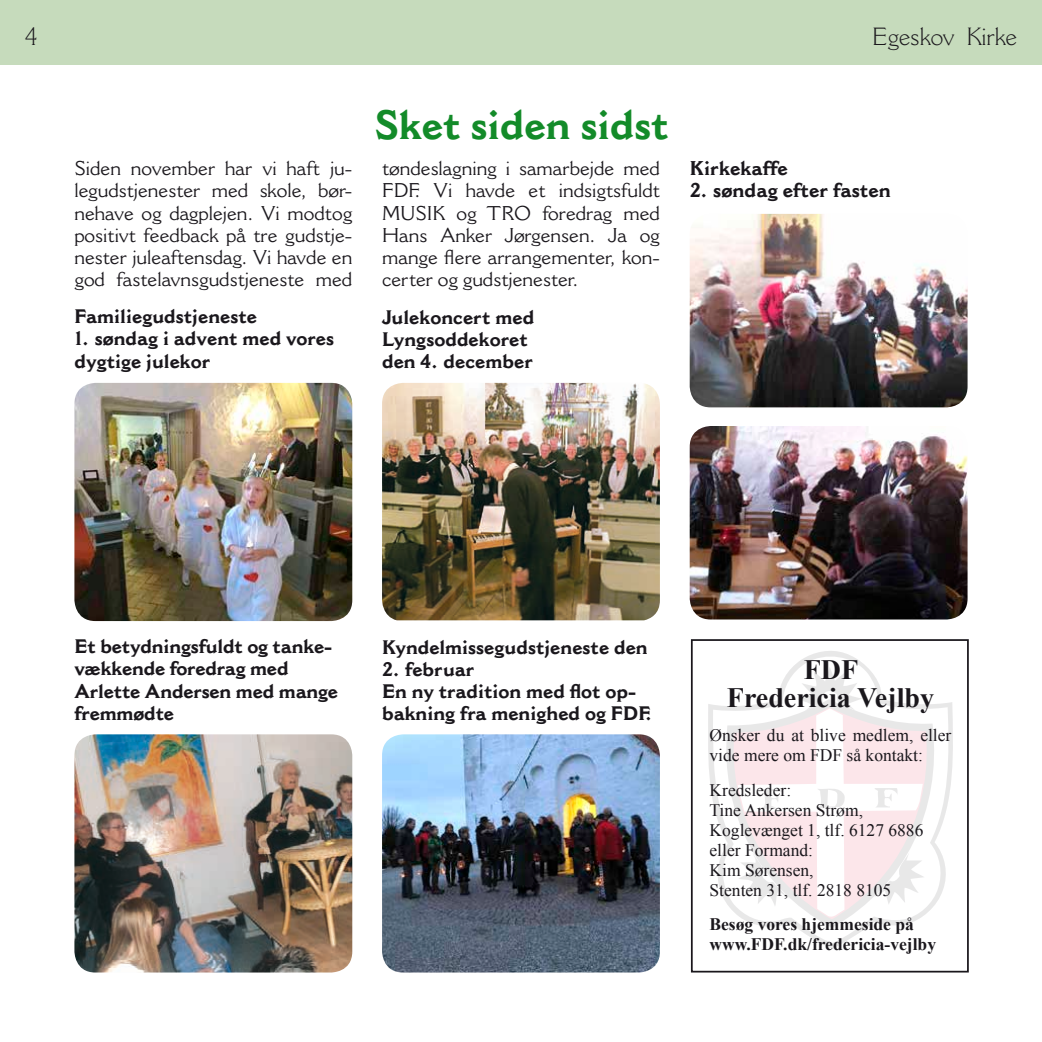
<style>
.page{position:relative;width:1042px;height:1042px;background:#fff}
.page>*{position:absolute;margin:0;border:0;box-sizing:border-box;transform-origin:0 0}
.t1{font:700 40.25px "Cantoria MT Std";color:#138b29}
.t2{font:700 28px/28px "Times New Roman";color:#1a171c;text-align:center}
.t3{font:300 24.5px "Cantoria MT Std";color:#1a171c}
.t4{font:19.6px/22.2px "Cantoria MT Std";color:#1a171c;text-align:justify}
.t5{font:700 19.6px "Cantoria MT Std";color:#1a171c}
.t6{font:700 19.25px/22.2px "Cantoria MT Std";color:#1a171c}
.t7{font:17.5px/20.1px "Times New Roman";color:#1a171c}
.t8{font:700 17.5px/20.1px "Times New Roman";color:#1a171c}
</style>
<div class="page">
<div style="left:0;top:0;width:1042px;height:64px;background:#c6dbbc"></div>
<img style="left:382px;top:734px;width:278px;height:238px">
<img style="left:690px;top:214px;width:277px;height:193px">
<img style="left:382px;top:383px;width:278px;height:237px">
<img style="left:74px;top:734px;width:278px;height:238px">
<img style="left:74px;top:383px;width:278px;height:238px">
<div style="left:691px;top:639px;width:278px;height:333px;background:#fff;border:2px solid #1a171c"></div>
<svg style="left:690px;top:647px;width:279px;height:305px"></svg>
<img style="left:690px;top:426px;width:277px;height:193px">
<p class="t3" style="left:25px;top:22px;width:14px">4</p>
<p class="t3" style="left:872px;top:22px;width:146px">Egeskov Kirke</p>
<h1 class="t1" style="left:374px;top:100px;width:296px">Sket siden sidst</h1>
<p class="t4" style="left:74px;top:157px;width:279px">Siden november har vi haft ju&shy;legudstjenester med skole, bør&shy;nehave og dagplejen. Vi modtog positivt feedback på tre gudstje&shy;nester juleaftensdag. Vi havde en god fastelavnsgudstjeneste med</p>
<p class="t4" style="left:382px;top:157px;width:279px">tøndeslagning i samarbejde med FDF. Vi havde et indsigtsfuldt MUSIK og TRO foredrag med Hans Anker Jørgensen. Ja og mange flere arrangementer, kon&shy;certer og gudstjenester.</p>
<p class="t5" style="left:690px;top:157px;width:100px">Kirkekaffe</p>
<p class="t5" style="left:690px;top:179px;width:203px">2. søndag efter fasten</p>
<p class="t6" style="left:74px;top:305px;width:184px">Familiegudstjeneste</p>
<p class="t6" style="left:74px;top:327px;width:261px">1. søndag i advent med vores dygtige julekor</p>
<p class="t6" style="left:382px;top:306px;width:154px">Julekoncert med<br>Lyngsoddekoret den 4. december</p>
<p class="t6" style="left:74px;top:635px;width:265px">Et betydningsfuldt og tanke&shy;vækkende foredrag med<br>Arlette Andersen med mange fremmødte</p>
<p class="t6" style="left:382px;top:636px;width:267px">Kyndelmissegudstjeneste den</p>
<p class="t6" style="left:382px;top:658px;width:272px">2. februar<br>En ny tradition med flot op&shy;bakning fra menighed og FDF.</p>
<h2 class="t2" style="left:727px;top:655px;width:209px">FDF<br>Fredericia Vejlby</h2>
<p class="t7" style="left:709px;top:725px;width:243px">Ønsker du at blive medlem, eller vide mere om FDF så kontakt:</p>
<p class="t7" style="left:709px;top:779px;width:215px">Kredsleder:<br>Tine Ankersen Strøm,<br>Koglevænget 1, tlf. 6127 6886 eller Formand:<br>Kim Sørensen,<br>Stenten 31, tlf. 2818 8105</p>
<p class="t8" style="left:709px;top:914px;width:228px">Besøg vores hjemmeside på www.FDF.dk/fredericia-vejlby</p>
</div>
